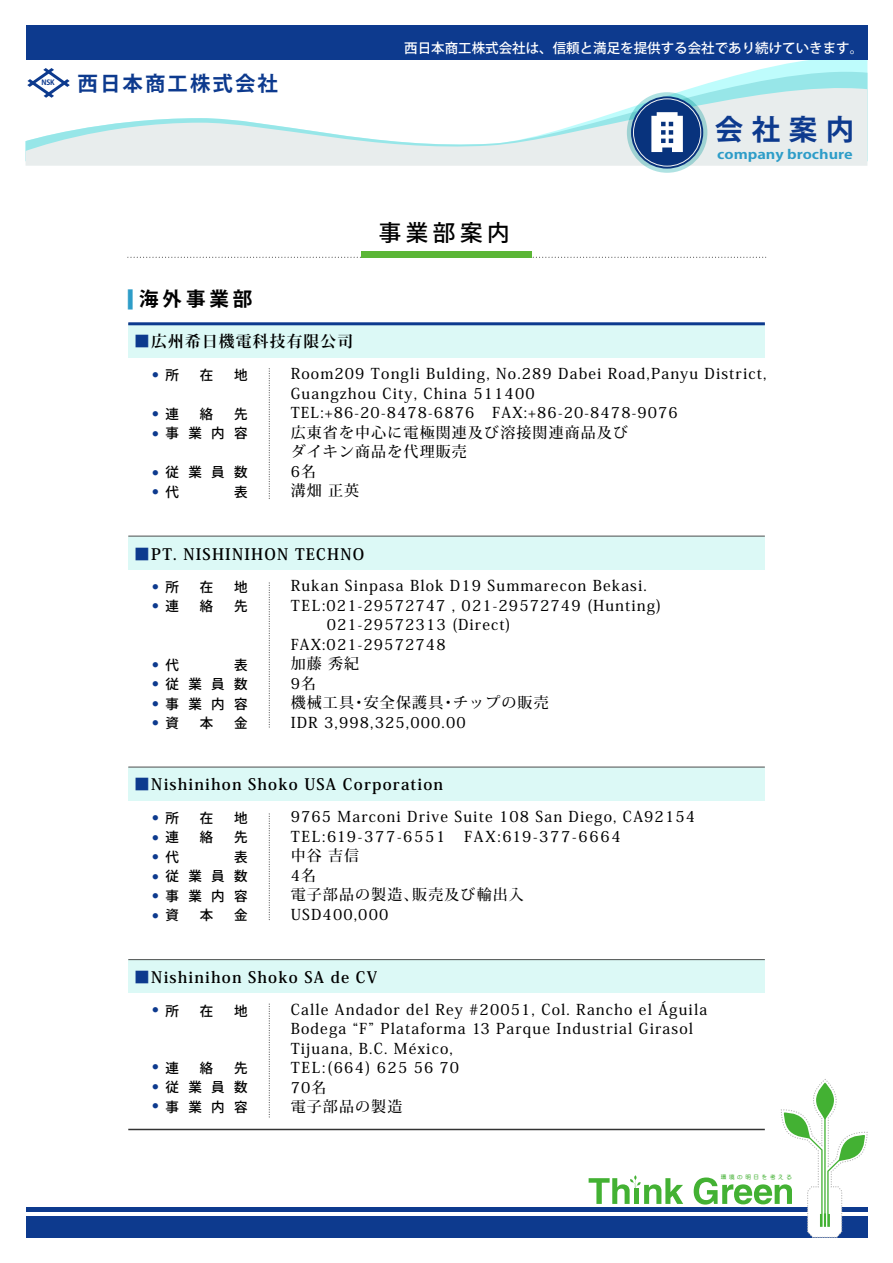
<style>
.page{position:relative;width:893px;height:1263px;background:#fff}
.page>*{position:absolute;margin:0;border:0;box-sizing:border-box;transform-origin:0 0}
.t1{font:700 28.5px "Koz Go Pr 6 N";color:#0d3a8e}
.t2{font:500 22.5px "Koz Go Pr 6 N";letter-spacing:.2em;color:#000}
.t3{font:700 20.4px "Koz Go Pr 6 N";letter-spacing:.1em;color:#0d3a8e}
.t4{font:700 19.5px "Koz Go Pr 6 N";letter-spacing:.2em;color:#000}
.t5{font:700 15.75px "Koz Min Pr 6 N";letter-spacing:.075em;color:#000}
.t6{font:500 15px/19.5px "Koz Min Pr 6 N";letter-spacing:.075em;color:#000}
.t7{font:500 13.5px/19.5px "Koz Go Pr 6 N";letter-spacing:.69em;color:#000;text-align:justify}
.t8{font:500 13.5px "Koz Go Pr 6 N";color:#fff}
.t9{font:700 12.6px "Koz Go Pr 6 N";color:#2e9dc8;scale:1.24 1}
.t10{font:700 7.2px "Koz Go Pr 6 N";color:#0d3a8e}
.t11{font:500 6px "Koz Min Pr 6 N";color:#0d3a8e}
.t12{font:5.55px "DF Maru Gothic Bd WIN RKSJ H";letter-spacing:.48em;color:#43b133}
.s1{font-size:25.2px;color:#2e9dc8}
.s2{color:#0d3a8e}
</style>
<div class="page">
<div style="left:128px;top:324px;width:637px;height:33px;background:#dcf9f6"></div>
<svg style="left:269px;top:368px;width:1px;height:130px"></svg>
<div style="left:128px;top:536px;width:637px;height:33px;background:#dcf9f6"></div>
<svg style="left:269px;top:582px;width:1px;height:145px"></svg>
<div style="left:26px;top:1216px;width:841px;height:21px;background:#0d3a8e"></div>
<div style="left:26px;top:1207px;width:841px;height:5px;background:#0d3a8e"></div>
<hr style="left:128px;top:1129px;width:637px;height:1px;background:#333">
<svg style="left:723px;top:62px;width:144px;height:17px;fill:#befcfc"></svg>
<svg style="left:26px;top:79px;width:841px;height:87px"></svg>
<svg style="left:27px;top:68px;width:43px;height:30px"></svg>
<div style="left:26px;top:26px;width:841px;height:34px;background:#0d3a8e"></div>
<svg style="left:627px;top:92px;width:80px;height:81px;background:#3a689a"></svg>
<svg style="left:651px;top:112px;width:32px;height:40px"></svg>
<div style="left:633px;top:98px;width:68px;height:68px;border:1px solid #f4f4f4;border-radius:50%"></div>
<svg style="left:589px;top:1175px;width:94px;height:29px"></svg>
<svg style="left:694px;top:1079px;width:174px;height:159px"></svg>
<svg style="left:128px;top:257px;width:639px;height:1px"></svg>
<div style="left:361px;top:251px;width:170px;height:7px;background:#5bb636"></div>
<hr style="left:128px;top:322px;width:637px;height:3px;background:#0d3a8e">
<hr style="left:128px;top:536px;width:637px;height:1px;background:#4d4d4d">
<div style="left:128px;top:767px;width:637px;height:33px;background:#dcf9f6"></div>
<svg style="left:269px;top:813px;width:1px;height:107px"></svg>
<hr style="left:128px;top:767px;width:637px;height:1px;background:#4d4d4d">
<div style="left:128px;top:959px;width:637px;height:34px;background:#dcf9f6"></div>
<svg style="left:269px;top:1003px;width:1px;height:114px"></svg>
<hr style="left:128px;top:959px;width:637px;height:1px;background:#4d4d4d">
<p class="t10" style="left:42px;top:79px;width:14px">NSK</p>
<h3 class="t3" style="left:78px;top:72px;width:202px">西日本商工株式会社</h3>
<h3 class="t4" style="left:127px;top:288px;width:126px"><span class="s1">■</span> 海外事業部</h3>
<p class="t8" style="left:404px;top:40px;width:460px">西日本商工株式会社は、信頼と満足を提供する会社であり続けていきます。</p>
<h1 class="t1" style="left:715px;top:114px;width:141px">会社案内</h1>
<h2 class="t2" style="left:379px;top:220px;width:132px">事業部案内</h2>
<p class="t9" style="left:717px;top:147px;width:111px">company brochure</p>
<p class="t5" style="left:134px;top:333px;width:220px"><span class="s2">■</span>広州希日機電科技有限公司</p>
<p class="t7" style="left:166px;top:365px;width:15px">所</p>
<p class="t7" style="left:200px;top:365px;width:15px">在</p>
<p class="t7" style="left:234px;top:365px;width:15px">地</p>
<p class="t7" style="left:166px;top:404px;width:15px">連</p>
<p class="t7" style="left:200px;top:404px;width:15px">絡</p>
<p class="t6" style="left:291px;top:364px;width:477px">Room209 Tongli Bulding, No.289 Dabei Road,Panyu District,<br>Guangzhou City, China 511400<br>TEL:+86-20-8478-6876 FAX:+86-20-8478-9076<br>広東省を中心に電極関連及び溶接関連商品及び<br>ダイキン商品を代理販売<br>6名<br>溝畑 正英</p>
<p class="t11" style="left:152px;top:372px;width:7px">●</p>
<p class="t11" style="left:152px;top:411px;width:7px">●</p>
<p class="t11" style="left:152px;top:430px;width:7px">●</p>
<p class="t11" style="left:152px;top:469px;width:7px">●</p>
<p class="t11" style="left:152px;top:489px;width:7px">●</p>
<p class="t7" style="left:166px;top:404px;width:83px;text-align:right">先<br>事業内容</p>
<p class="t7" style="left:166px;top:463px;width:83px">従業員数代</p>
<p class="t7" style="left:234px;top:482px;width:15px">表</p>
<p class="t5" style="left:134px;top:545px;width:232px"><span class="s2">■</span>PT. NISHINIHON TECHNO</p>
<p class="t7" style="left:166px;top:578px;width:15px">所</p>
<p class="t7" style="left:200px;top:578px;width:15px">在</p>
<p class="t7" style="left:234px;top:578px;width:15px">地</p>
<p class="t7" style="left:166px;top:597px;width:15px">連</p>
<p class="t7" style="left:200px;top:597px;width:15px">絡</p>
<p class="t7" style="left:234px;top:597px;width:15px">先</p>
<p class="t6" style="left:291px;top:576px;width:372px">Rukan Sinpasa Blok D19 Summarecon Bekasi.<br>TEL:021-29572747 , 021-29572749 (Hunting)　　 021-29572313 (Direct)<br>FAX:021-29572748<br>加藤 秀紀<br>9名<br>機械工具・安全保護具・チップの販売<br>IDR 3,998,325,000.00</p>
<p class="t11" style="left:152px;top:583px;width:7px">●</p>
<p class="t11" style="left:152px;top:603px;width:7px">●</p>
<p class="t7" style="left:166px;top:655px;width:83px;text-indent:68px">表従業員数事業内容資</p>
<p class="t7" style="left:166px;top:655px;width:15px">代</p>
<p class="t11" style="left:152px;top:661px;width:7px">●</p>
<p class="t11" style="left:152px;top:681px;width:7px">●</p>
<p class="t11" style="left:152px;top:700px;width:7px">●</p>
<p class="t11" style="left:152px;top:720px;width:7px">●</p>
<p class="t7" style="left:200px;top:714px;width:15px">本</p>
<p class="t7" style="left:234px;top:714px;width:15px">金</p>
<p class="t5" style="left:134px;top:776px;width:310px"><span class="s2">■</span>Nishinihon Shoko USA Corporation</p>
<p class="t7" style="left:166px;top:808px;width:15px">所</p>
<p class="t7" style="left:200px;top:808px;width:15px">在</p>
<p class="t7" style="left:234px;top:808px;width:15px">地</p>
<p class="t7" style="left:166px;top:828px;width:15px">連</p>
<p class="t7" style="left:200px;top:828px;width:15px">絡</p>
<p class="t7" style="left:234px;top:828px;width:15px">先</p>
<p class="t7" style="left:166px;top:847px;width:15px">代</p>
<p class="t6" style="left:291px;top:807px;width:406px">9765 Marconi Drive Suite 108 San Diego, CA92154<br>TEL:619-377-6551　FAX:619-377-6664<br>中谷 吉信<br>4名<br>電子部品の製造、販売及び輸出入<br>USD400,000</p>
<p class="t11" style="left:152px;top:815px;width:7px">●</p>
<p class="t11" style="left:152px;top:834px;width:7px">●</p>
<p class="t11" style="left:152px;top:854px;width:7px">●</p>
<p class="t11" style="left:152px;top:873px;width:7px">●</p>
<p class="t11" style="left:152px;top:893px;width:7px">●</p>
<p class="t11" style="left:152px;top:912px;width:7px">●</p>
<p class="t7" style="left:166px;top:847px;width:83px;text-indent:68px">表従業員数事業内容資</p>
<p class="t7" style="left:200px;top:906px;width:15px">本</p>
<p class="t7" style="left:234px;top:906px;width:15px">金</p>
<p class="t5" style="left:134px;top:968px;width:245px"><span class="s2">■</span>Nishinihon Shoko SA de CV</p>
<p class="t7" style="left:166px;top:1001px;width:15px">所</p>
<p class="t7" style="left:200px;top:1001px;width:15px">在</p>
<p class="t7" style="left:234px;top:1001px;width:15px">地</p>
<p class="t6" style="left:291px;top:1000px;width:418px">Calle Andador del Rey #20051, Col. Rancho el Águila<br>Bodega “F” Plataforma 13 Parque Industrial Girasol<br>Tijuana, B.C. México,<br>TEL:(664) 625 56 70<br>70名<br>電子部品の製造</p>
<p class="t11" style="left:152px;top:1007px;width:7px">●</p>
<p class="t7" style="left:166px;top:1058px;width:83px;text-indent:68px">先従業員数事業内容</p>
<p class="t7" style="left:166px;top:1058px;width:15px">連</p>
<p class="t7" style="left:200px;top:1058px;width:15px">絡</p>
<p class="t11" style="left:152px;top:1064px;width:7px">●</p>
<p class="t11" style="left:152px;top:1083px;width:7px">●</p>
<p class="t11" style="left:152px;top:1103px;width:7px">●</p>
<p class="t12" style="left:721px;top:1174px;width:73px">環境の明日を考える</p>
</div>
